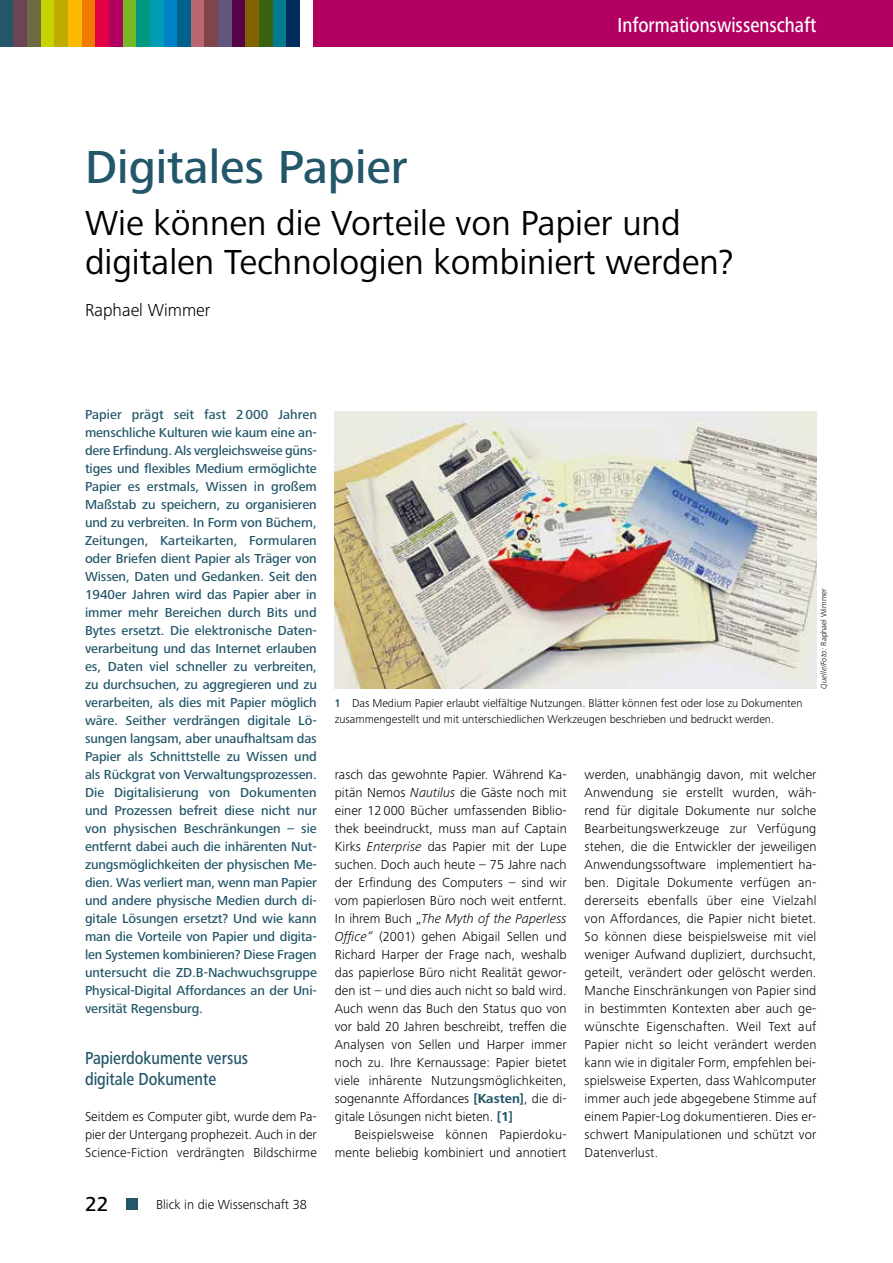
<style>
.page{position:relative;width:893px;height:1263px;background:#fff}
.page>*{position:absolute;margin:0;border:0;box-sizing:border-box;transform-origin:0 0}
.t1{font:500 48px "Frutiger Next LTW1 G";color:#225669}
.t2{font:36px/39px "Frutiger Next LTW1 G";color:#000}
.t3{font:500 21px "Frutiger Next LTW1 G";color:#fff;scale:.85 1}
.t4{font:500 21px "Frutiger Next LTW1 G";color:#000}
.t5{font:500 18px/21px "Frutiger Next LTW1 G";color:#225669;scale:.85 1}
.t6{font:300 18px "Frutiger Next LTW1 G";color:#000}
.t7{font:300 13.5px/18px "Frutiger Next LTW1 G";letter-spacing:.005em;color:#000;text-align:justify}
.t8{font:500 13.5px/18px "Frutiger Next LTW1 G";letter-spacing:-.01em;color:#225669;text-align:justify}
.t9{font:300 11.7px/16px "Frutiger Next LTW1 G";color:#000}
.t10{font:300 8.25px "Frutiger Next LTW1 G";color:#000}
.s1{font-family:"Frutiger Next Pro";font-weight:700;font-stretch:condensed;color:#225669}
.s2{font-style:italic}
.s3{font-family:"Frutiger Next Pro";font-weight:700;color:#225669}
</style>
<div class="page">
<div style="left:127px;top:1198px;width:11px;height:11px;background:#225669"></div>
<div style="left:0;top:0;width:14px;height:47px;background:#225669"></div>
<div style="left:14px;top:0;width:13px;height:47px;background:#6a4555"></div>
<div style="left:27px;top:0;width:14px;height:47px;background:#6e6a44"></div>
<div style="left:41px;top:0;width:14px;height:47px;background:#c7d300"></div>
<div style="left:55px;top:0;width:13px;height:47px;background:#bdad00"></div>
<div style="left:68px;top:0;width:14px;height:47px;background:#fbba00"></div>
<div style="left:82px;top:0;width:13px;height:47px;background:#ef7c00"></div>
<div style="left:95px;top:0;width:14px;height:47px;background:#e40045"></div>
<div style="left:109px;top:0;width:14px;height:47px;background:#b10061"></div>
<div style="left:123px;top:0;width:13px;height:47px;background:#76b828"></div>
<div style="left:136px;top:0;width:14px;height:47px;background:#009881"></div>
<div style="left:150px;top:0;width:14px;height:47px;background:#009bb4"></div>
<div style="left:164px;top:0;width:13px;height:47px;background:#0080c8"></div>
<div style="left:177px;top:0;width:14px;height:47px;background:#00618a"></div>
<div style="left:191px;top:0;width:14px;height:47px;background:#b96770"></div>
<div style="left:205px;top:0;width:13px;height:47px;background:#80454b"></div>
<div style="left:218px;top:0;width:14px;height:47px;background:#62567d"></div>
<div style="left:232px;top:0;width:14px;height:47px;background:#580247"></div>
<div style="left:246px;top:0;width:13px;height:47px;background:#826300"></div>
<div style="left:259px;top:0;width:14px;height:47px;background:#3a6311"></div>
<div style="left:273px;top:0;width:13px;height:47px;background:#007a8c"></div>
<div style="left:286px;top:0;width:14px;height:47px;background:#002d5b"></div>
<div style="left:314px;top:0;width:579px;height:47px;background:#b10061"></div>
<img style="left:335px;top:411px;width:481px;height:278px">
<h3 class="t3" style="left:618px;top:13px;width:235px">Informationswissenschaft</h3>
<h1 class="t1" style="left:85px;top:140px;width:324px">Digitales Papier</h1>
<h2 class="t2" style="left:85px;top:205px;width:650px">Wie können die Vorteile von Papier und digitalen Technologien kombiniert werden?</h2>
<h3 class="t6" style="left:85px;top:300px;width:127px">Raphael Wimmer</h3>
<p class="t8" style="left:85px;top:406px;width:233px">Papier prägt seit fast 2000 Jahren menschliche Kulturen wie kaum eine an&shy;dere Erfindung. Als vergleichsweise güns&shy;tiges und flexibles Medium ermöglichte Papier es erstmals, Wissen in großem Maßstab zu speichern, zu organisieren und zu verbreiten. In Form von Büchern, Zeitungen, Karteikarten, Formularen oder Briefen dient Papier als Träger von Wissen, Daten und Gedanken. Seit den 1940er Jahren wird das Papier aber in immer mehr Bereichen durch Bits und Bytes ersetzt. Die elektronische Daten&shy;verarbeitung und das Internet erlauben es, Daten viel schneller zu verbreiten, zu durchsuchen, zu aggregieren und zu verarbeiten, als dies mit Papier möglich wäre. Seither verdrängen digitale Lö&shy;sungen langsam, aber unaufhaltsam das Papier als Schnittstelle zu Wissen und als Rückgrat von Verwaltungsprozessen.<br>Die Digitalisierung von Dokumenten und Prozessen befreit diese nicht nur von physischen Beschränkungen – sie entfernt dabei auch die inhärenten Nut&shy;zungsmöglichkeiten der physischen Me&shy;dien. Was verliert man, wenn man Papier und andere physische Medien durch di&shy;gitale Lösungen ersetzt? Und wie kann man die Vorteile von Papier und digita&shy;len Systemen kombinieren? Diese Fragen untersucht die ZD.B-Nachwuchsgruppe Physical-Digital Affordances an der Uni&shy;versität Regensburg.</p>
<h3 class="t5" style="left:85px;top:1048px;width:193px">Papierdokumente versus digitale Dokumente</h3>
<p class="t7" style="left:85px;top:1107px;width:233px">Seitdem es Computer gibt, wurde dem Pa&shy;pier der Untergang prophezeit. Auch in der Science-Fiction verdrängten Bildschirme</p>
<h3 class="t4" style="left:85px;top:1192px;width:25px">22</h3>
<p class="t7" style="left:156px;top:1195px;width:152px">Blick in die Wissenschaft 38</p>
<p class="t9" style="left:335px;top:695px;width:469px"><span class="s1">1</span> Das Medium Papier erlaubt vielfältige Nutzungen. Blätter können fest oder lose zu Dokumenten zusammengestellt und mit unterschiedlichen Werkzeugen beschrieben und bedruckt werden.</p>
<p class="t10" style="left:819px;top:689px;width:102px;rotate:-90deg"><span class="s2">Quelle/Foto:</span> Raphael Wimmer</p>
<p class="t7" style="left:335px;top:765px;width:233px">rasch das gewohnte Papier. Während Ka&shy;pitän Nemos <span class="s2">Nautilus</span> die Gäste noch mit einer 12000 Bücher umfassenden Biblio&shy;thek beeindruckt, muss man auf Captain Kirks <span class="s2">Enterprise</span> das Papier mit der Lupe suchen. Doch auch heute – 75 Jahre nach der Erfindung des Computers – sind wir vom papierlosen Büro noch weit entfernt.<br>In ihrem Buch „<span class="s2">The Myth of the Paperless Office“</span> (2001) gehen Abigail Sellen und Richard Harper der Frage nach, weshalb das papierlose Büro nicht Realität gewor&shy;den ist – und dies auch nicht so bald wird.<br>Auch wenn das Buch den Status quo von vor bald 20 Jahren beschreibt, treffen die Analysen von Sellen und Harper immer noch zu. Ihre Kernaussage: Papier bietet viele inhärente Nutzungsmöglichkeiten, sogenannte Affordances <span class="s3">[Kasten]</span>, die di&shy;gitale Lösungen nicht bieten. <span class="s3">[1]</span></p>
<p class="t7" style="left:335px;top:1125px;width:233px;text-align:right">Beispielsweise können Papierdoku&shy;mente beliebig kombiniert und annotiert</p>
<p class="t7" style="left:585px;top:765px;width:233px">werden, unabhängig davon, mit welcher Anwendung sie erstellt wurden, wäh&shy;rend für digitale Dokumente nur solche Bearbeitungswerkzeuge zur Verfügung stehen, die die Entwickler der jeweiligen Anwendungssoftware implementiert ha&shy;ben. Digitale Dokumente verfügen an&shy;dererseits ebenfalls über eine Vielzahl von Affordances, die Papier nicht bietet.<br>So können diese beispielsweise mit viel weniger Aufwand dupliziert, durchsucht, geteilt, verändert oder gelöscht werden.<br>Manche Einschränkungen von Papier sind in bestimmten Kontexten aber auch ge&shy;wünschte Eigenschaften. Weil Text auf Papier nicht so leicht verändert werden kann wie in digitaler Form, empfehlen bei&shy;spielsweise Experten, dass Wahlcomputer immer auch jede abgegebene Stimme auf einem Papier-Log dokumentieren. Dies er&shy;schwert Manipulationen und schützt vor Datenverlust.</p>
</div>
